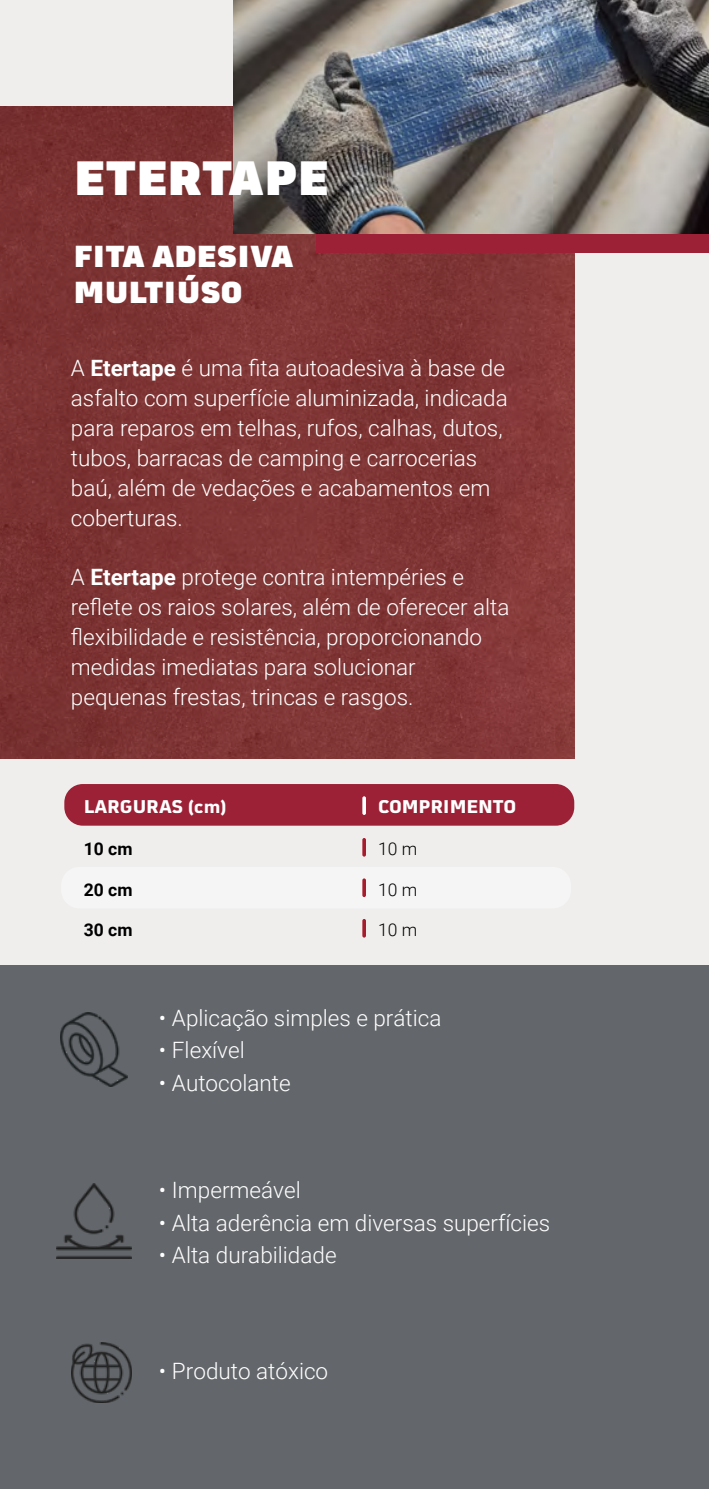
<style>
.page{position:relative;width:709px;height:1489px;background:#fff}
.page>*{position:absolute;margin:0;border:0;box-sizing:border-box;transform-origin:0 0}
.t1{font:900 47.5px "Martian B Thai";letter-spacing:-.005em;color:#fff}
.t2{font:900 30px/36px "Martian B Thai";color:#fff}
.t3{font:300 22.5px/30px "Roboto";color:#fff}
.t4{font:700 18.25px "Martian B Thai";color:#fff}
.t5{font:700 17.5px "Roboto";color:#000}
.t6{font:300 17.5px "Roboto";color:#000}
.s1{font-weight:700}
</style>
<div class="page">
<div style="left:0;top:0;width:709px;height:1488px;background:#efeeed"></div>
<img style="left:0;top:106px;width:574px;height:652px">
<div style="left:0;top:965px;width:709px;height:523px;background:#63666a"></div>
<div style="left:64px;top:784px;width:510px;height:41px;background:#9c2136;border-radius:18px"></div>
<svg style="left:362px;top:796px;width:4px;height:19px"></svg>
<div style="left:61px;top:866px;width:510px;height:42px;background:#f5f5f5;border-radius:18px"></div>
<svg style="left:362px;top:838px;width:4px;height:18px"></svg>
<div style="left:317px;top:65px;width:392px;height:188px;background:#9c2137"></div>
<svg style="left:362px;top:918px;width:4px;height:19px"></svg>
<hr style="left:708px;top:726px;width:1px;height:189px;background:#9c2137">
<svg style="left:362px;top:878px;width:4px;height:19px"></svg>
<img style="left:708px;top:726px;width:1px;height:168px">
<img style="left:233px;top:0;width:476px;height:233px">
<img style="left:61px;top:1012px;width:67px;height:74px">
<img style="left:56px;top:1183px;width:76px;height:75px">
<img style="left:71px;top:1342px;width:61px;height:60px">
<h1 class="t1" style="left:74px;top:135px;width:257px">ETERTAPE</h1>
<h2 class="t2" style="left:74px;top:235px;width:221px">FITA ADESIVA<br>MULTIÚSO</h2>
<p class="t3" style="left:71px;top:352px;width:438px">A <span class="s1">Etertape</span> é uma fita autoadesiva à base de asfalto com superfície aluminizada, indicada para reparos em telhas, rufos, calhas, dutos, tubos, barracas de camping e carrocerias baú, além de vedações e acabamentos em coberturas.</p>
<p class="t3" style="left:71px;top:561px;width:440px">A <span class="s1">Etertape</span> protege contra intempéries e reflete os raios solares, além de oferecer alta flexibilidade e resistência, proporcionando medidas imediatas para solucionar pequenas frestas, trincas e rasgos.</p>
<p class="t4" style="left:84px;top:791px;width:144px">LARGURAS (cm)</p>
<p class="t4" style="left:378px;top:791px;width:140px">COMPRIMENTO</p>
<p class="t5" style="left:84px;top:836px;width:50px">10 cm</p>
<p class="t6" style="left:378px;top:836px;width:41px">10 m</p>
<p class="t5" style="left:84px;top:877px;width:50px">20 cm</p>
<p class="t5" style="left:84px;top:917px;width:50px">30 cm</p>
<p class="t6" style="left:378px;top:877px;width:41px">10 m</p>
<p class="t6" style="left:378px;top:917px;width:41px">10 m</p>
<p class="t3" style="left:159px;top:1001px;width:284px">• Aplicação simples e prática</p>
<p class="t3" style="left:159px;top:1034px;width:87px">• Flexível</p>
<p class="t3" style="left:159px;top:1066px;width:133px">• Autocolante</p>
<p class="t3" style="left:159px;top:1174px;width:143px">• Impermeável</p>
<p class="t3" style="left:159px;top:1206px;width:393px">• Alta aderência em diversas superfícies</p>
<p class="t3" style="left:159px;top:1239px;width:179px">• Alta durabilidade</p>
<p class="t3" style="left:159px;top:1355px;width:171px">• Produto atóxico</p>
</div>
